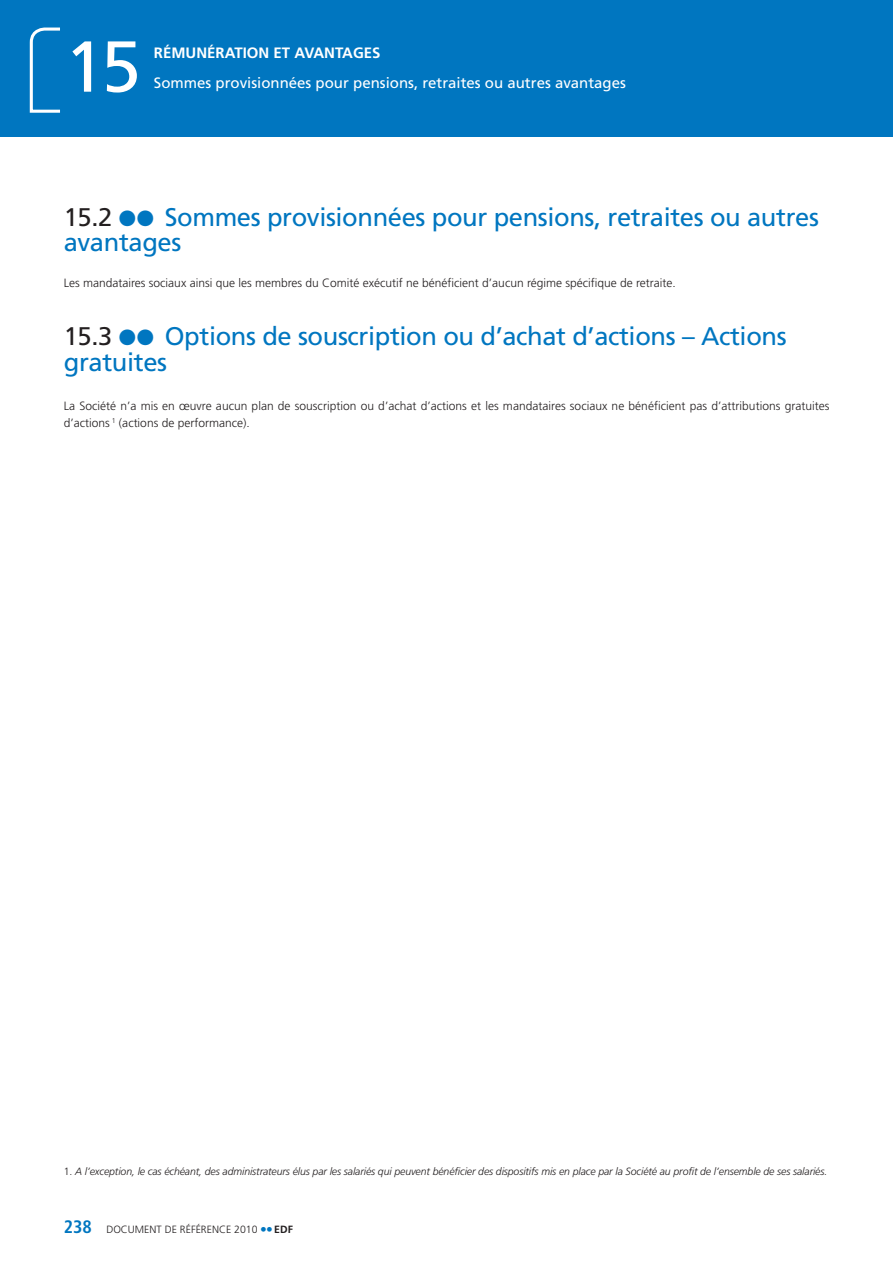
<style>
.page{position:relative;width:893px;height:1263px;background:#fff}
.page>*{position:absolute;margin:0;border:0;box-sizing:border-box;transform-origin:0 0}
.t1{font:72px "Frutiger LT Std";color:#fff}
.t2{font:25.5px/25.5px "Frutiger LT Std";letter-spacing:-.015em;color:#0076c0}
.t3{font:15px "Frutiger LT Std";color:#fff}
.t4{font:700 15px "Frutiger LT Std";color:#fff}
.t5{font:300 12px/16.5px "Frutiger LT Std";color:#231f20}
.t6{font:italic 300 10.5px "Frutiger LT Std";letter-spacing:-.01em;color:#231f20}
.t7{font:300 10.5px "Frutiger LT Std";color:#231f20}
.s1{color:#231f20}
.s2{font-family:"Frutiger";font-size:45px}
.s3{font-style:normal}
.s4{font-weight:700;font-stretch:condensed;font-size:18px;color:#0076c0}
.s5{font-weight:900;font-size:13.5px;color:#0076c0}
.s6{font-weight:700}
</style>
<div class="page">
<div style="left:0;top:0;width:892px;height:136px;background:#0076c0"></div>
<svg style="left:30px;top:28px;width:30px;height:85px"></svg>
<h1 class="t1" style="left:65px;top:24px;width:78px">15</h1>
<p class="t4" style="left:154px;top:43px;width:228px">RÉMUNÉRATION ET AVANTAGES</p>
<p class="t3" style="left:154px;top:73px;width:473px">Sommes provisionnées pour pensions, retraites ou autres avantages</p>
<h2 class="t2" style="left:64px;top:204px;width:756px"><span class="s1">15.2</span> <span class="s2">••</span> Sommes provisionnées pour pensions, retraites ou autres avantages</h2>
<p class="t5" style="left:64px;top:275px;width:613px">Les mandataires sociaux ainsi que les membres du Comité exécutif ne bénéficient d’aucun régime spécifique de retraite.</p>
<h2 class="t2" style="left:64px;top:324px;width:724px"><span class="s1">15.3</span> <span class="s2">••</span> Options de souscription ou d’achat d’actions – Actions gratuites</h2>
<p class="t5" style="left:64px;top:399px;width:767px">La Société n’a mis en œuvre aucun plan de souscription ou d’achat d’actions et les mandataires sociaux ne bénéficient pas d’attributions gratuites d’actions <sup>1</sup> (actions de performance).</p>
<p class="t6" style="left:64px;top:1165px;width:765px"><span class="s3">1.</span> A l’exception, le cas échéant, des administrateurs élus par les salariés qui peuvent bénéficier des dispositifs mis en place par la Société au profit de l’ensemble de ses salariés.</p>
<p class="t7" style="left:64px;top:1223px;width:230px"><span class="s4">238</span> DOCUMENT DE RÉFÉRENCE 2010 <span class="s5">••</span><span class="s6">EDF</span></p>
</div>
